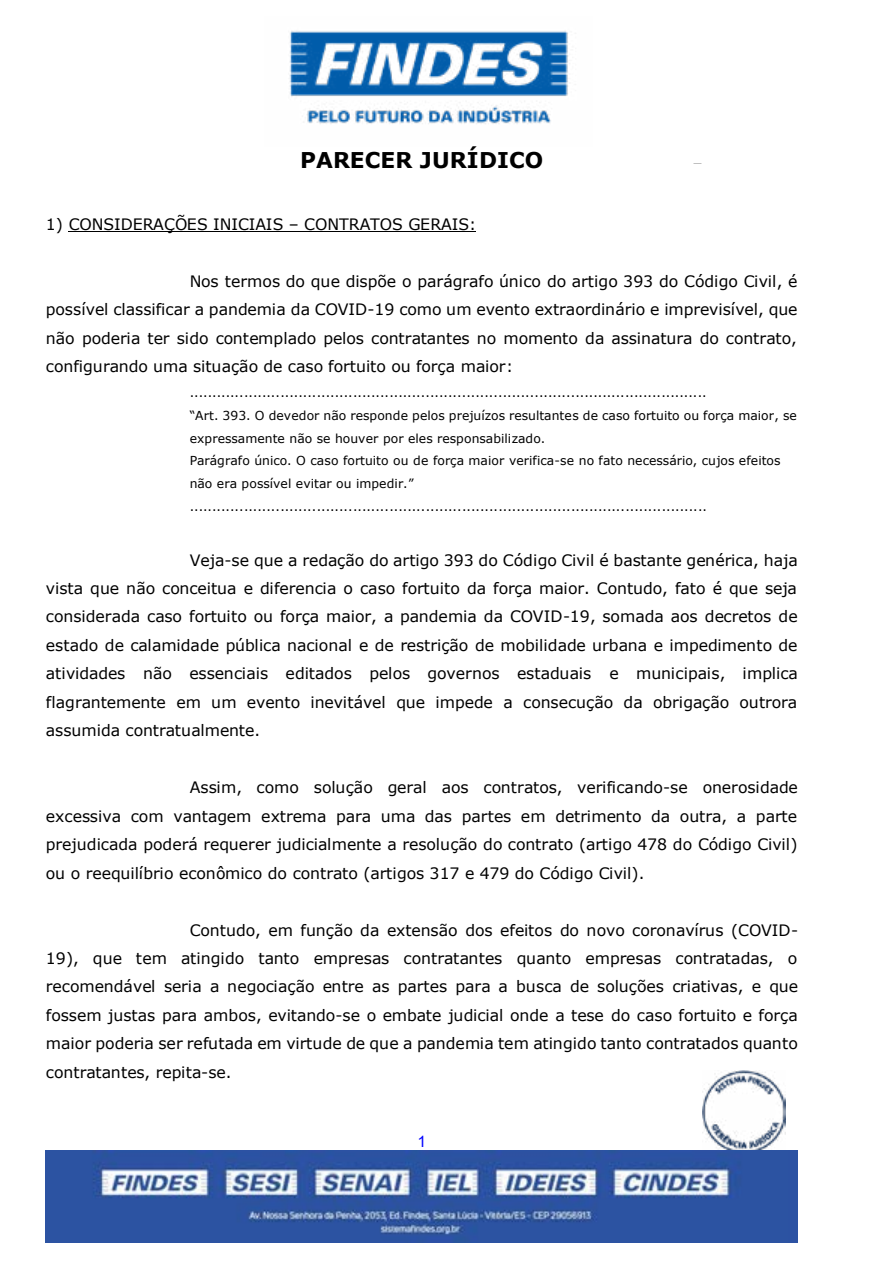
<style>
.page{position:relative;width:893px;height:1263px;background:#fff}
.page>*{position:absolute;margin:0;border:0;box-sizing:border-box;transform-origin:0 0}
.t1{font:700 21.75px "Verdana";color:#000}
.t2{font:15.75px/28.5px "Verdana";color:#000;text-align:justify}
.t3{font:15.75px "Arial";color:#00f}
.t4{font:12.3px/22.8px "Verdana";color:#000}
</style>
<div class="page">
<img style="left:703px;top:1070px;width:82px;height:81px">
<img style="left:46px;top:1151px;width:752px;height:91px">
<img style="left:289px;top:31px;width:279px;height:93px">
<hr style="left:69px;top:231px;width:407px;height:1px;background:#000">
<h1 class="t1" style="left:300px;top:145px;width:244px">PARECER JURÍDICO</h1>
<p class="t2" style="left:46px;top:210px;width:432px">1) CONSIDERAÇÕES INICIAIS – CONTRATOS GERAIS:</p>
<p class="t2" style="left:46px;top:267px;width:753px;text-indent:144px">Nos termos do que dispõe o parágrafo único do artigo 393 do Código Civil, é possível classificar a pandemia da COVID-19 como um evento extraordinário e imprevisível, que não poderia ter sido contemplado pelos contratantes no momento da assinatura do contrato, configurando uma situação de caso fortuito ou força maior:</p>
<p class="t4" style="left:190px;top:381px;width:609px">..................................................................................................................<br>“Art. 393. O devedor não responde pelos prejuízos resultantes de caso fortuito ou força maior, se expressamente não se houver por eles responsabilizado.<br>Parágrafo único. O caso fortuito ou de força maior verifica-se no fato necessário, cujos efeitos não era possível evitar ou impedir.” ..................................................................................................................</p>
<p class="t2" style="left:46px;top:546px;width:754px;text-indent:144px">Veja-se que a redação do artigo 393 do Código Civil é bastante genérica, haja vista que não conceitua e diferencia o caso fortuito da força maior. Contudo, fato é que seja considerada caso fortuito ou força maior, a pandemia da COVID-19, somada aos decretos de estado de calamidade pública nacional e de restrição de mobilidade urbana e impedimento de atividades não essenciais editados pelos governos estaduais e municipais, implica flagrantemente em um evento inevitável que impede a consecução da obrigação outrora assumida contratualmente.</p>
<p class="t2" style="left:46px;top:773px;width:754px;text-indent:144px">Assim, como solução geral aos contratos, verificando-se onerosidade excessiva com vantagem extrema para uma das partes em detrimento da outra, a parte prejudicada poderá requerer judicialmente a resolução do contrato (artigo 478 do Código Civil) ou o reequilíbrio econômico do contrato (artigos 317 e 479 do Código Civil).</p>
<p class="t2" style="left:46px;top:915px;width:754px;text-indent:144px">Contudo, em função da extensão dos efeitos do novo coronavírus (COVID-19), que tem atingido tanto empresas contratantes quanto empresas contratadas, o recomendável seria a negociação entre as partes para a busca de soluções criativas, e que fossem justas para ambos, evitando-se o embate judicial onde a tese do caso fortuito e força maior poderia ser refutada em virtude de que a pandemia tem atingido tanto contratados quanto contratantes, repita-se.</p>
<p class="t3" style="left:417px;top:1131px;width:10px">1</p>
</div>
